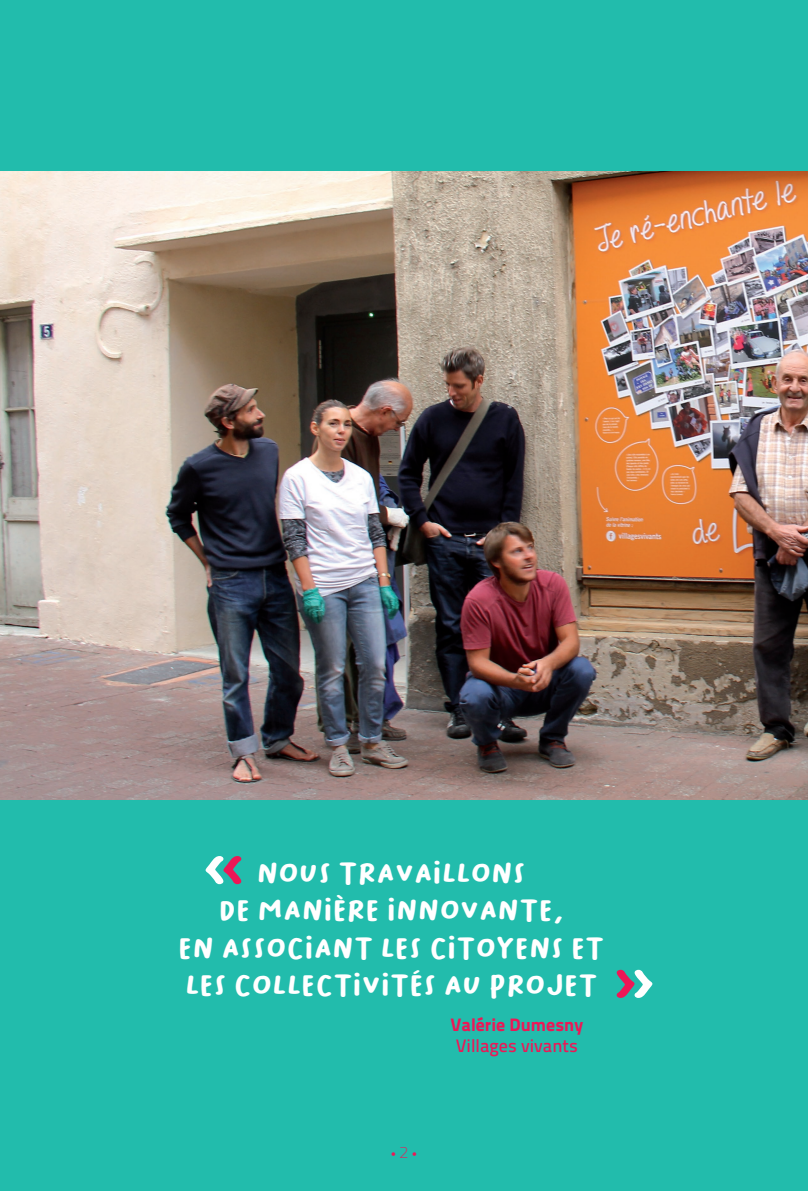
<style>
.page{position:relative;width:808px;height:1191px;background:#22bcac}
.page>*{position:absolute;margin:0;border:0;box-sizing:border-box;transform-origin:0 0}
.t1{font:28.5px/37.5px "Bakso Sapi";color:#fff;text-align:center}
.t2{font:18px "Titillium Text 14 L 600 wt";color:#ed1756}
.t3{font:18px "Titillium Text 14 L 999 wt";color:#ed1756}
.t4{font:600 15px "Myriad Pro";color:#ed1756}
.s1{font-family:"Titillium Text 14 L";font-weight:700;font-size:16.5px}
</style>
<div class="page">
<img style="left:0;top:172px;width:808px;height:627px">
<svg style="left:206px;top:856px;width:35px;height:28px"></svg>
<svg style="left:617px;top:969px;width:35px;height:29px"></svg>
<p class="t1" style="left:178px;top:854px;width:428px">NOUS TRAVAILLONS<br>DE MANIÈRE INNOVANTE,<br>EN ASSOCIANT LES CITOYENS ET<br>LES COLLECTIVITÉS AU PROJET</p>
<p class="t3" style="left:451px;top:1013px;width:134px">Valérie Dumesny</p>
<p class="t2" style="left:456px;top:1035px;width:124px">Villages vivants</p>
<p class="t4" style="left:391px;top:1143px;width:27px">•<span class="s1">2</span> •</p>
</div>
